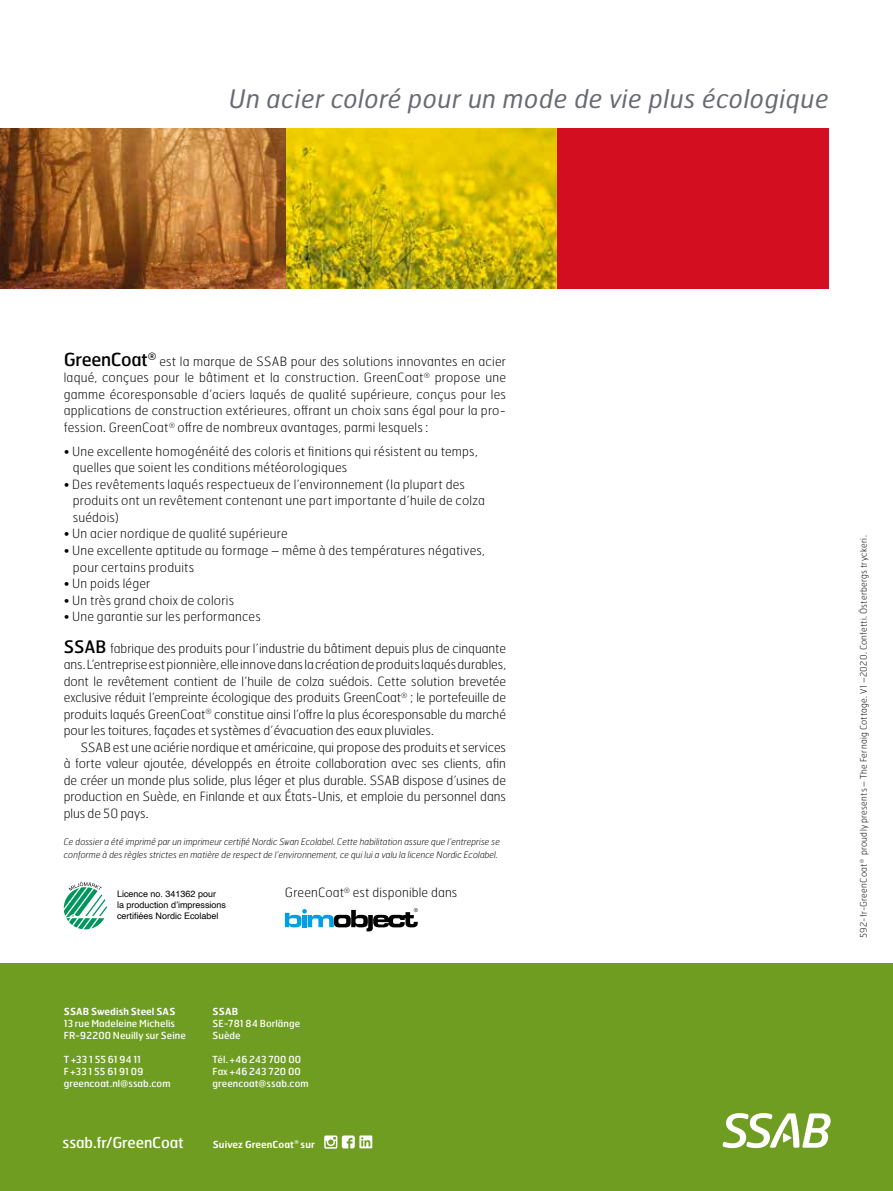
<style>
.page{position:relative;width:893px;height:1191px;background:#fff}
.page>*{position:absolute;margin:0;border:0;box-sizing:border-box;transform-origin:0 0}
.t1{font:italic 25.5px "Hermes FB";letter-spacing:.02em;color:#696b72}
.t2{font:18px "Hermes FB";letter-spacing:-.02em;color:#000}
.t3{font:15px "Hermes FB";letter-spacing:-.01em;color:#fff}
.t4{font:100 12.75px/16.5px "Hermes FB";letter-spacing:.015em;color:#000;text-align:justify}
.t5{font:9.75px/12px "Hermes FB";letter-spacing:.01em;color:#fff}
.t6{font:600 9.75px "Hermes FB";letter-spacing:.005em;color:#fff}
.t7{font:italic 100 9px/13.5px "Hermes FB";color:#000}
.t8{font:100 9px "Hermes FB";letter-spacing:.03em;color:#000}
.t9{font:9px/10.8px "Helvetica";color:#000}
.s1{font-weight:400;font-size:17.25px}
</style>
<div class="page">
<img style="left:0;top:128px;width:557px;height:160px">
<div style="left:557px;top:128px;width:272px;height:160px;background:#d40e21"></div>
<div style="left:0;top:963px;width:893px;height:228px;background:#6f9d21"></div>
<svg style="left:723px;top:1113px;width:108px;height:35px"></svg>
<svg style="left:64px;top:881px;width:43px;height:48px"></svg>
<svg style="left:324px;top:1135px;width:48px;height:13px"></svg>
<svg style="left:285px;top:908px;width:133px;height:23px"></svg>
<h1 class="t1" style="left:229px;top:83px;width:601px">Un acier coloré pour un mode de vie plus écologique</h1>
<h2 class="t2" style="left:64px;top:348px;width:94px">GreenCoat<sup>®</sup></h2>
<p class="t4" style="left:64px;top:353px;width:444px;text-indent:96px">est la marque de SSAB pour des solutions innovantes en acier laqué, conçues pour le bâtiment et la construction. GreenCoat<sup>®</sup> propose une gamme écoresponsable d’aciers laqués de qualité supérieure, conçus pour les applications de construction extérieures, offrant un choix sans égal pour la pro&shy;fession. GreenCoat<sup>®</sup> offre de nombreux avantages, parmi lesquels :</p>
<p class="t4" style="left:73px;top:443px;width:406px;text-indent:-9px">• Une excellente homogénéité des coloris et finitions qui résistent au temps, quelles que soient les conditions météorologiques</p>
<p class="t4" style="left:73px;top:476px;width:414px;text-align:left;text-indent:-9px">• Des revêtements laqués respectueux de l’environnement (la plupart des produits ont un revêtement contenant une part importante d’huile de colza suédois)</p>
<p class="t4" style="left:64px;top:525px;width:225px">• Un acier nordique de qualité supérieure</p>
<p class="t4" style="left:73px;top:542px;width:414px;text-indent:-9px">• Une excellente aptitude au formage – même à des températures négatives, pour certains produits</p>
<p class="t4" style="left:64px;top:575px;width:88px">• Un poids léger</p>
<p class="t4" style="left:64px;top:591px;width:172px">• Un très grand choix de coloris</p>
<p class="t4" style="left:64px;top:608px;width:199px">• Une garantie sur les performances</p>
<p class="t4" style="left:64px;top:639px;width:444px"><span class="s1">SSAB</span> fabrique des produits pour l’industrie du bâtiment depuis plus de cinquante ans. L’entreprise est pionnière, elle innove dans la création de produits laqués durables, dont le revêtement contient de l’huile de colza suédois. Cette solution brevetée exclusive réduit l’empreinte écologique des produits GreenCoat<sup>®</sup> ; le portefeuille de produits laqués GreenCoat<sup>®</sup> constitue ainsi l’offre la plus écoresponsable du marché pour les toitures, façades et systèmes d’évacuation des eaux pluviales.</p>
<p class="t4" style="left:64px;top:738px;width:444px;text-indent:17px">SSAB est une aciérie nordique et américaine, qui propose des produits et services à forte valeur ajoutée, développés en étroite collaboration avec ses clients, afin de créer un monde plus solide, plus léger et plus durable. SSAB dispose d’usines de production en Suède, en Finlande et aux États-Unis, et emploie du personnel dans plus de 50 pays.</p>
<p class="t7" style="left:64px;top:834px;width:438px">Ce dossier a été imprimé par un imprimeur certifié Nordic Swan Ecolabel. Cette habilitation assure que l’entreprise se conforme à des règles strictes en matière de respect de l’environnement, ce qui lui a valu la licence Nordic Ecolabel.</p>
<p class="t9" style="left:117px;top:889px;width:111px">Licence no. 341362 pour<br>la production d’impressions certifiées Nordic Ecolabel</p>
<p class="t4" style="left:285px;top:884px;width:174px">GreenCoat<sup>®</sup> est disponible dans</p>
<p class="t6" style="left:64px;top:1005px;width:113px">SSAB Swedish Steel SAS</p>
<p class="t5" style="left:64px;top:1017px;width:124px">13 rue Madeleine Michelis<br>FR-92200 Neuilly sur Seine</p>
<p class="t5" style="left:64px;top:1053px;width:108px">T +33 1 55 61 94 11<br>F +33 1 55 61 91 09 greencoat.nl@ssab.com</p>
<p class="t3" style="left:63px;top:1132px;width:122px">ssab.fr/GreenCoat</p>
<p class="t6" style="left:213px;top:1005px;width:27px">SSAB</p>
<p class="t5" style="left:213px;top:1017px;width:89px">SE-781 84 Borlänge<br>Suède</p>
<p class="t5" style="left:213px;top:1053px;width:98px">Tél. +46 243 700 00<br>Fax + 46 243 720 00 greencoat@ssab.com</p>
<p class="t6" style="left:213px;top:1137px;width:104px">Suivez GreenCoat<sup>®</sup> sur</p>
<p class="t8" style="left:858px;top:938px;width:404px;rotate:-90deg">592-fr-GreenCoat<sup>®</sup> proudly presents – The Fernaig Cottage. V1 –2020. Confetti. Österbergs tryckeri.</p>
</div>
